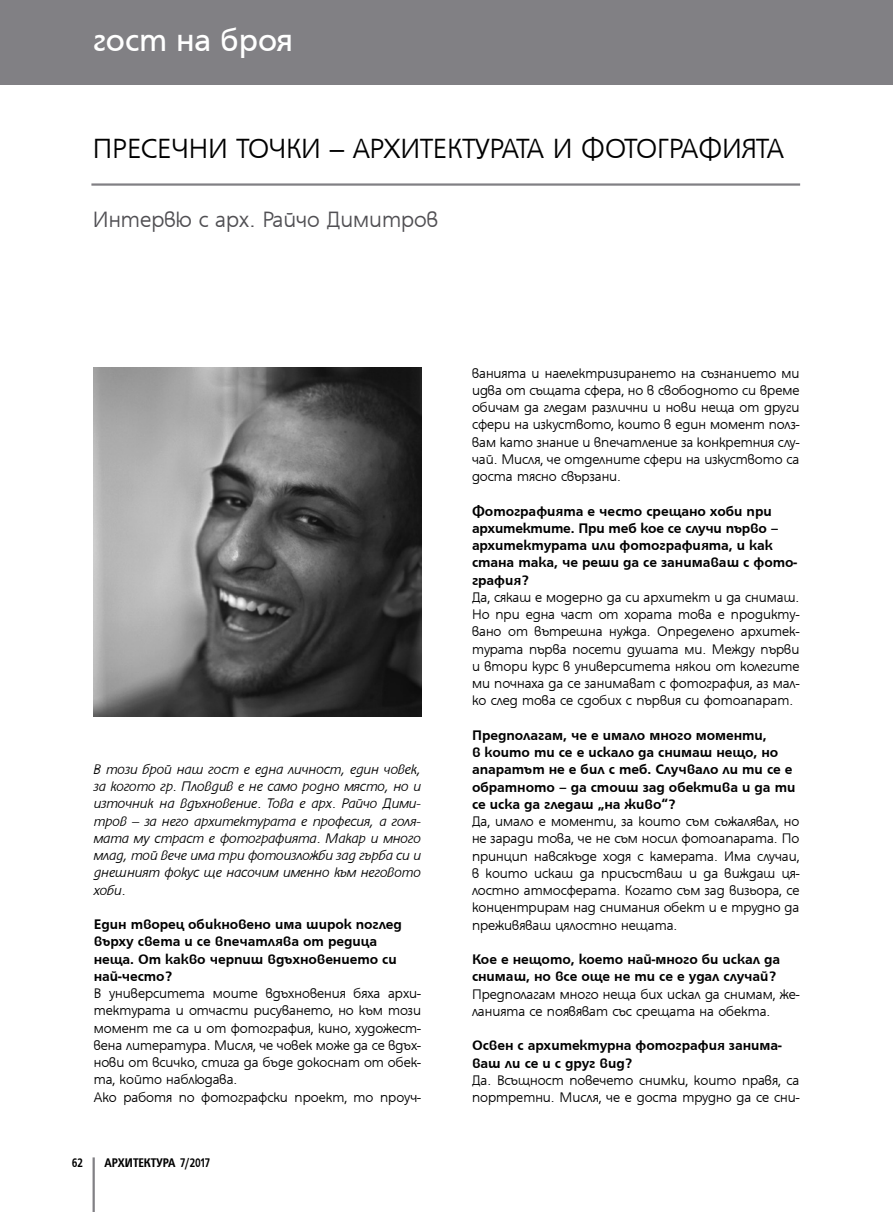
<style>
.page{position:relative;width:893px;height:1212px;background:#fff}
.page>*{position:absolute;margin:0;border:0;box-sizing:border-box;transform-origin:0 0}
.t1{font:34.5px "HS Grotesk Bg";color:#fff}
.t2{font:300 30px "HS Grotesk Bg";color:#000}
.t3{font:300 24px "HS Grotesk Bg";color:#504f53}
.t4{font:300 15px/17.2px "HS Grotesk Bg";color:#000}
.t5{font:700 15px/17.2px "HS Grotesk Bg";color:#000}
.t6{font:italic 300 15px/17.2px "HS Grotesk Bg";color:#000;text-align:justify}
.t7{font:700 condensed 13.5px "HS Grotesk Bg";color:#000}
</style>
<div class="page">
<hr style="left:93px;top:1157px;width:2px;height:55px;background:#818084">
<div style="left:0;top:0;width:893px;height:85px;background:#818084"></div>
<hr style="left:91px;top:183px;width:709px;height:3px;background:#818084">
<img style="left:94px;top:367px;width:328px;height:349px">
<h1 class="t1" style="left:93px;top:23px;width:201px">гост на броя</h1>
<h2 class="t2" style="left:93px;top:134px;width:693px">ПРЕСЕЧНИ ТОЧКИ – АРХИТЕКТУРАТА И ФОТОГРАФИЯТА</h2>
<h3 class="t3" style="left:93px;top:208px;width:347px">Интервю с арх. Райчо Димитров</h3>
<p class="t6" style="left:94px;top:761px;width:329px">В този брой наш гост е една личност, един човек, за когото гр. Пловдив е не само родно място, но и източник на вдъхновение. Това е арх. Райчо Дими&shy;тров – за него архитектурата е професия, а голя&shy;мата му страст е фотографията. Макар и много млад, той вече има три фотоизложби зад гърба си и днешният фокус ще насочим именно към неговото хоби.</p>
<p class="t5" style="left:94px;top:915px;width:310px">Един творец обикновено има широк поглед върху света и се впечатлява от редица неща. От какво черпиш вдъхновението си най-често?</p>
<p class="t4" style="left:94px;top:985px;width:329px">В университета моите вдъхновения бяха архи&shy;тектурата и отчасти рисуването, но към този момент те са и от фотография, кино, художест&shy;вена литература. Мисля, че човек може да се вдъх&shy;нови от всичко, стига да бъде докоснат от обек&shy;та, който наблюдава.<br>Ако работя по фотографски проект, то проуч-</p>
<p class="t7" style="left:72px;top:1156px;width:13px">62</p>
<p class="t7" style="left:104px;top:1156px;width:107px">АРХИТЕКТУРА 7/2017</p>
<p class="t4" style="left:472px;top:364px;width:329px;text-align:justify">ванията и наелектризирането на съзнанието ми идва от същата сфера, но в свободното си време обичам да гледам различни и нови неща от други сфери на изкуството, които в един момент полз&shy;вам като знание и впечатление за конкретния слу&shy;чай. Мисля, че отделните сфери на изкуството са доста тясно свързани.</p>
<p class="t5" style="left:472px;top:502px;width:327px">Фотографията е често срещано хоби при архитектите. При теб кое се случи първо – архитектурата или фотографията, и как стана така, че реши да се занимаваш с фото&shy;графия?</p>
<p class="t4" style="left:472px;top:589px;width:329px;text-align:justify">Да, сякаш е модерно да си архитект и да снимаш.<br>Но при една част от хората това е продикту&shy;вано от вътрешна нужда. Определено архитек&shy;турата първа посети душата ми. Между първи и втори курс в университета някои от колегите ми почнаха да се занимават с фотография, аз мал&shy;ко след това се сдобих с първия си фотоапарат.</p>
<p class="t5" style="left:472px;top:726px;width:325px">Предполагам, че е имало много моменти,<br>в които ти се е искало да снимаш нещо, но апаратът не е бил с теб. Случвало ли ти се е обратното – да стоиш зад обектива и да ти се иска да гледаш „на живо”?</p>
<p class="t4" style="left:472px;top:813px;width:329px;text-align:justify">Да, имало е моменти, за които съм съжалявал, но не заради това, че не съм носил фотоапарата. По принцип навсякъде ходя с камерата. Има случаи, в които искаш да присъстваш и да виждаш ця&shy;лостно атмосферата. Когато съм зад визьора, се концентрирам над снимания обект и е трудно да преживяваш цялостно нещата.</p>
<p class="t5" style="left:472px;top:951px;width:310px">Кое е нещото, което най-много би искал да снимаш, но все още не ти се е удал случай?</p>
<p class="t4" style="left:472px;top:985px;width:329px">Предполагам много неща бих искал да снимам, же&shy;ланията се появяват със срещата на обекта.</p>
<p class="t5" style="left:472px;top:1037px;width:311px">Освен с архитектурна фотография занима&shy;ваш ли се и с друг вид?</p>
<p class="t4" style="left:472px;top:1072px;width:329px">Да. Всъщност повечето снимки, които правя, са портретни. Мисля, че е доста трудно да се сни-</p>
</div>
